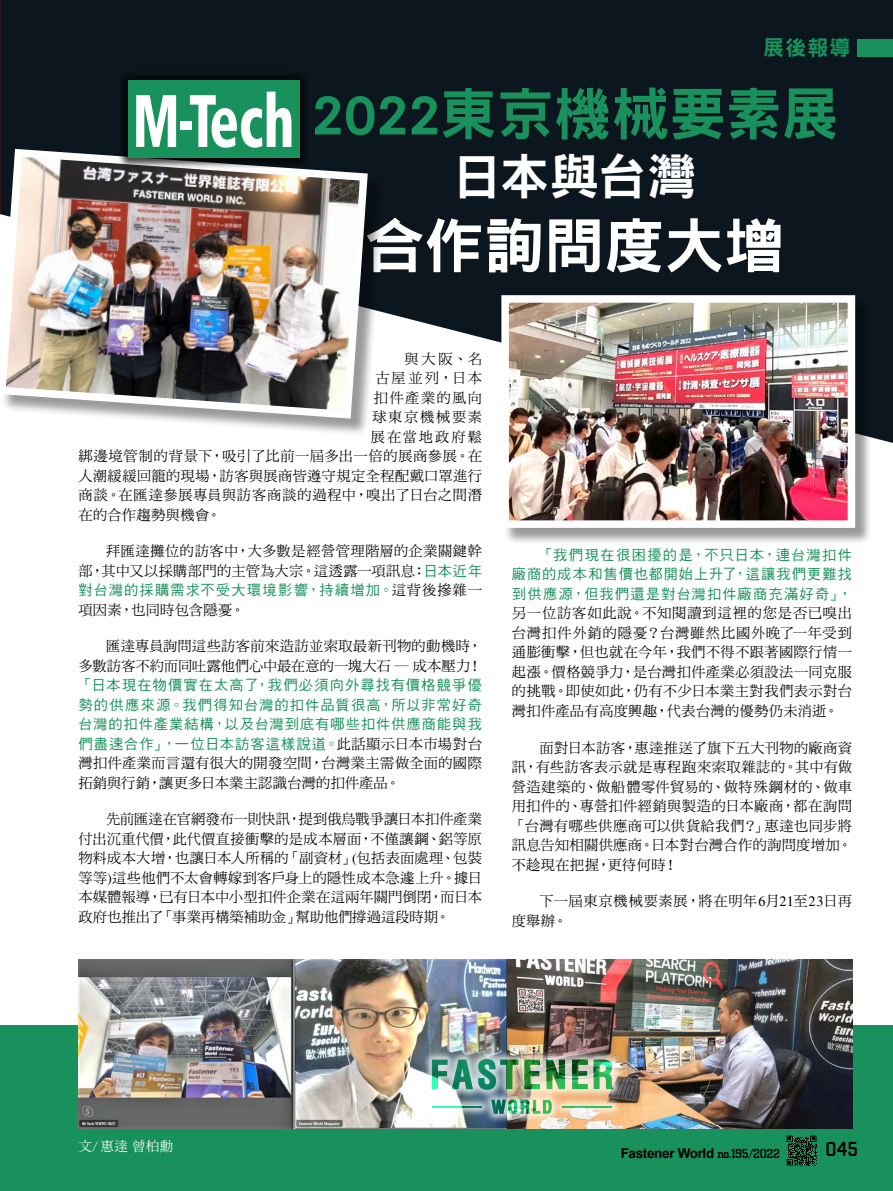
<style>
.page{position:relative;width:893px;height:1191px;background:#fff}
.page>*{position:absolute;margin:0;border:0;box-sizing:border-box;transform-origin:0 0}
.t1{font:60px "DF Hei Std W9";color:#fff}
.t2{font:57px "DF Hei Std W9";letter-spacing:-.015em;color:#19915c}
.t3{font:49.5px "DF Hei Std W9";letter-spacing:-.015em;color:#fff}
.t4{font:21px "DF Hei Std W9";color:#19915c}
.t5{font:500 21px "City D";color:#000}
.t6{font:14.25px/19.5px "DF Ming Std W5";letter-spacing:.025em;color:#000;text-align:justify}
.t7{font:14.25px/19.5px "DF Hei Std W5";letter-spacing:.075em;color:#19915c;text-align:justify}
.t8{font:14.25px/19.5px "DF Ming Std W5";letter-spacing:.045em;color:#000}
.t9{font:14.25px "DF Ming Std W5";letter-spacing:.1em;color:#000}
.t10{font:14.25px "DF Ming Std W5";letter-spacing:.115em;color:#000}
.t11{font:14.25px "DF Ming Std W5";letter-spacing:.135em;color:#000}
.t12{font:700 13.5px "Arial";letter-spacing:-.025em;color:#000}
.t13{font:13.5px "DF Ming Std W5";letter-spacing:.035em;color:#fff}
.s1{font-family:"DF Hei Std W5";color:#19915c}
.s2{font-family:"DF Ming Std W5";color:#000}
.s3{font-family:"Times"}
.s4{font-family:"DF Ming Std W5"}
.s5{font-family:"Times New Roman";font-style:italic}
.s6{font-family:"City D";font-weight:500}
</style>
<div class="page">
<div style="left:0;top:1025px;width:893px;height:166px;background:#19915c"></div>
<svg style="left:0;top:0;width:893px;height:443px;background:#1d272e"></svg>
<div style="left:1px;top:152px;width:385px;height:285px;background:#000;opacity:.4"></div>
<img style="left:0;top:145px;width:372px;height:277px">
<img style="left:78px;top:959px;width:774px;height:169px">
<div style="left:422px;top:1049px;width:200px;height:74px;background:#fff;opacity:.75"></div>
<img style="left:432px;top:1059px;width:181px;height:55px">
<hr style="left:432px;top:1106px;width:50px;height:1px;background:#19915c">
<hr style="left:562px;top:1106px;width:50px;height:1px;background:#19915c">
<div style="left:857px;top:40px;width:36px;height:17px;background:#19915c"></div>
<svg style="left:787px;top:1135px;width:29px;height:30px"></svg>
<div style="left:117px;top:70px;width:194px;height:99px;background:#000;opacity:.75"></div>
<div style="left:128px;top:80px;width:172px;height:78px;background:#19915c"></div>
<svg style="left:136px;top:95px;width:40px;height:52px"></svg>
<div style="left:181px;top:121px;width:11px;height:9px;background:#fff"></div>
<svg style="left:190px;top:92px;width:101px;height:56px"></svg>
<div style="left:504px;top:297px;width:368px;height:248px;background:#000;opacity:.4"></div>
<img style="left:510px;top:304px;width:336px;height:215px">
<div style="left:501px;top:295px;width:354px;height:233px;border:8px solid #fff"></div>
<h3 class="t4" style="left:763px;top:36px;width:89px">展後報導</h3>
<h2 class="t2" style="left:310px;top:83px;width:530px">2022東京機械要素展</h2>
<h3 class="t3" style="left:452px;top:149px;width:246px">日本與台灣</h3>
<h1 class="t1" style="left:365px;top:213px;width:421px">合作詢問度大增</h1>
<p class="t6" style="left:405px;top:349px;width:79px">與大阪、名</p>
<p class="t6" style="left:375px;top:368px;width:108px">古屋並列，日本</p>
<p class="t9" style="left:374px;top:390px;width:109px">扣件產業的風向</p>
<p class="t10" style="left:372px;top:409px;width:111px">球東京機械要素</p>
<p class="t11" style="left:371px;top:429px;width:112px">展在當地政府鬆</p>
<p class="t6" style="left:78px;top:446px;width:405px">綁邊境管制的背景下，吸引了比前一屆多出一倍的展商參展。在</p>
<p class="t6" style="left:78px;top:466px;width:405px">人潮緩緩回籠的現場，訪客與展商皆遵守規定全程配戴口罩進行</p>
<p class="t8" style="left:78px;top:485px;width:405px">商談。在匯達參展專員與訪客商談的過程中，嗅出了日台之間潛</p>
<p class="t6" style="left:78px;top:505px;width:144px">在的合作趨勢與機會。</p>
<p class="t6" style="left:78px;top:541px;width:405px;text-align:right">拜匯達攤位的訪客中，大多數是經營管理階層的企業關鍵幹<br>部，其中又以採購部門的主管為大宗。這透露一項訊息：<span class="s1">日本近年</span></p>
<p class="t7" style="left:78px;top:580px;width:405px">對台灣的採購需求不受大環境影響，持續增加。<span class="s2">這背後摻雜一</span></p>
<p class="t6" style="left:78px;top:600px;width:168px">項因素，也同時包含隱憂。</p>
<p class="t6" style="left:78px;top:636px;width:405px;text-align:right">匯達專員詢問這些訪客前來造訪並索取最新刊物的動機時，<br>多數訪客不約而同吐露他們心中最在意的一塊大石 ─ 成本壓力！</p>
<p class="t7" style="left:78px;top:675px;width:405px">「日本現在物價實在太高了，我們必須向外尋找有價格競爭優勢的供應來源。我們得知台灣的扣件品質很高，所以非常好奇台灣的扣件產業結構，以及台灣到底有哪些扣件供應商能與我們盡速合作」，一位日本訪客這樣說道。<span class="s2">此話顯示日本市場對台</span></p>
<p class="t6" style="left:78px;top:753px;width:405px">灣扣件產業而言還有很大的開發空間，台灣業主需做全面的國際拓銷與行銷，讓更多日本業主認識台灣的扣件產品。</p>
<p class="t6" style="left:78px;top:809px;width:405px;text-indent:28px">先前匯達在官網發布一則快訊，提到俄烏戰爭讓日本扣件產業付出沉重代價，此代價直接衝擊的是成本層面，不僅讓鋼、鋁等原物料成本大增，也讓日本人所稱的「副資材」<span class="s3">(</span>包括表面處理、包裝等等<span class="s3">)</span>這些他們不太會轉嫁到客戶身上的隱性成本急遽上升。據日本媒體報導，已有日本中小型扣件企業在這兩年關門倒閉，而日本政府也推出了「事業再構築補助金」幫助他們撐過這段時期。</p>
<p class="t7" style="left:512px;top:545px;width:342px;text-indent:28px">「我們現在很困擾的是，不只日本，連台灣扣件廠商的成本和售價也都開始上升了，這讓我們更難找到供應源，但我們還是對台灣扣件廠商充滿好奇」<span class="s4">，</span></p>
<p class="t6" style="left:512px;top:603px;width:342px">另一位訪客如此說。不知閱讀到這裡的您是否已嗅出台灣扣件外銷的隱憂？台灣雖然比國外晚了一年受到通膨衝擊，但也就在今年，我們不得不跟著國際行情一起漲。價格競爭力，是台灣扣件產業必須設法一同克服的挑戰。即使如此，仍有不少日本業主對我們表示對台灣扣件產品有高度興趣，代表台灣的優勢仍未消逝。</p>
<p class="t6" style="left:512px;top:737px;width:342px;text-indent:28px">面對日本訪客，惠達推送了旗下五大刊物的廠商資訊，有些訪客表示就是專程跑來索取雜誌的。其中有做營造建築的、做船體零件貿易的、做特殊鋼材的、做車用扣件的、專營扣件經銷與製造的日本廠商，都在詢問「台灣有哪些供應商可以供貨給我們？」惠達也同步將訊息告知相關供應商。日本對台灣合作的詢問度增加。不趁現在把握，更待何時！</p>
<p class="t8" style="left:512px;top:891px;width:342px;text-indent:28px">下一屆東京機械要素展，將在明年<span class="s3">6</span>月<span class="s3">21</span>至<span class="s3">23</span>日再度舉辦。</p>
<p class="t13" style="left:78px;top:1138px;width:96px">文<span class="s5">/</span> 惠達曾柏勳</p>
<p class="t12" style="left:621px;top:1143px;width:161px">Fastener World <span class="s6">no.195/2022</span></p>
<h3 class="t5" style="left:825px;top:1138px;width:34px">045</h3>
</div>
